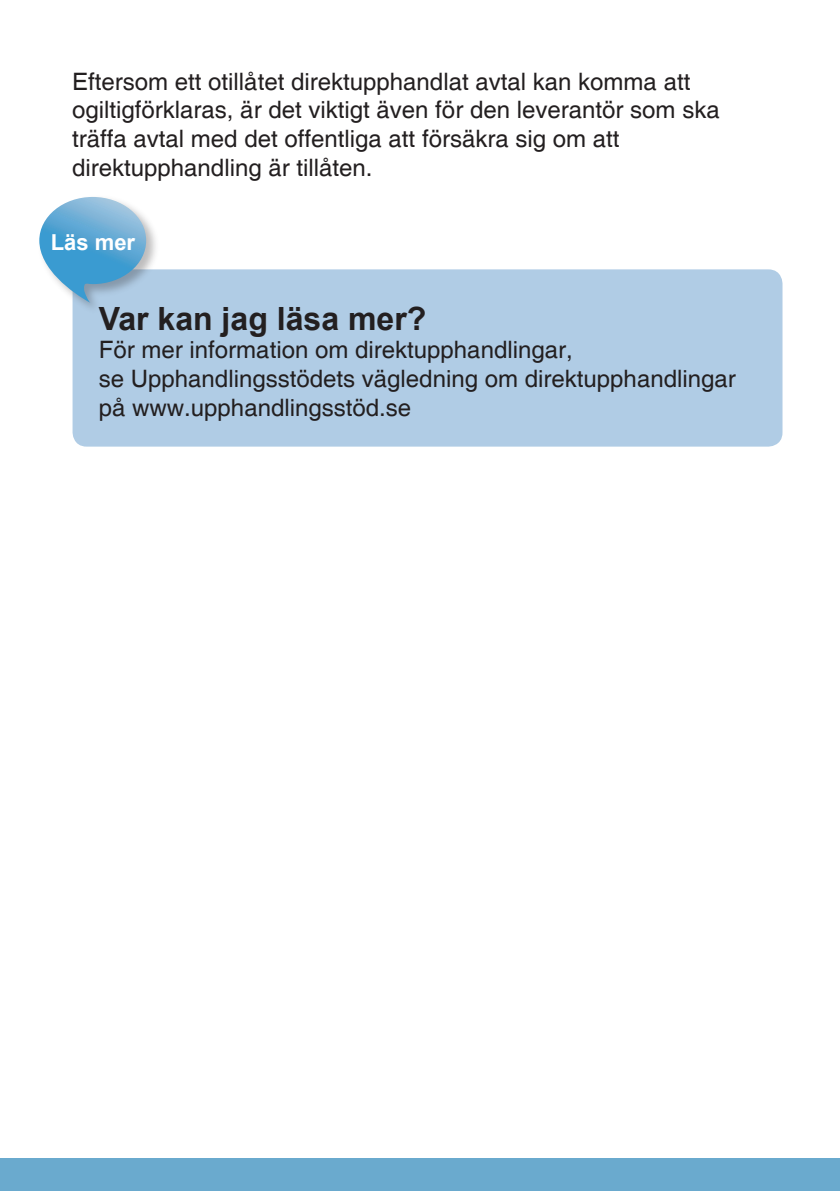
<style>
.page{position:relative;width:840px;height:1191px;background:#fff}
.page>*{position:absolute;margin:0;border:0;box-sizing:border-box;transform-origin:0 0}
.t1{font:700 32px "Arial";color:#231f20}
.t2{font:24px/28.8px "Helvetica";color:#231f20}
.t3{font:700 22px "Arial";color:#fff}
</style>
<div class="page">
<div style="left:72px;top:269px;width:710px;height:177px;background:#b0cce5;border-radius:14px"></div>
<div style="left:0;top:1157px;width:839px;height:34px;background:#6aaace"></div>
<div style="left:36px;top:194px;width:124px;height:121px;background:#231f20;opacity:.3"></div>
<svg style="left:39px;top:197px;width:107px;height:106px"></svg>
<p class="t2" style="left:72px;top:68px;width:619px">Eftersom ett otillåtet direktupphandlat avtal kan komma att</p>
<p class="t2" style="left:72px;top:96px;width:648px">ogiltigförklaras, är det viktigt även för den leverantör som ska träffa avtal med det offentliga att försäkra sig om att</p>
<p class="t2" style="left:72px;top:154px;width:302px">direktupphandling är tillåten.</p>
<p class="t3" style="left:51px;top:227px;width:86px">Läs mer</p>
<p class="t1" style="left:99px;top:297px;width:329px">Var kan jag läsa mer?</p>
<p class="t2" style="left:99px;top:336px;width:475px">För mer information om direktupphandlingar,</p>
<p class="t2" style="left:99px;top:365px;width:638px">se Upphandlingsstödets vägledning om direktupphandlingar</p>
<p class="t2" style="left:99px;top:394px;width:314px">på www.upphandlingsstöd.se</p>
</div>
